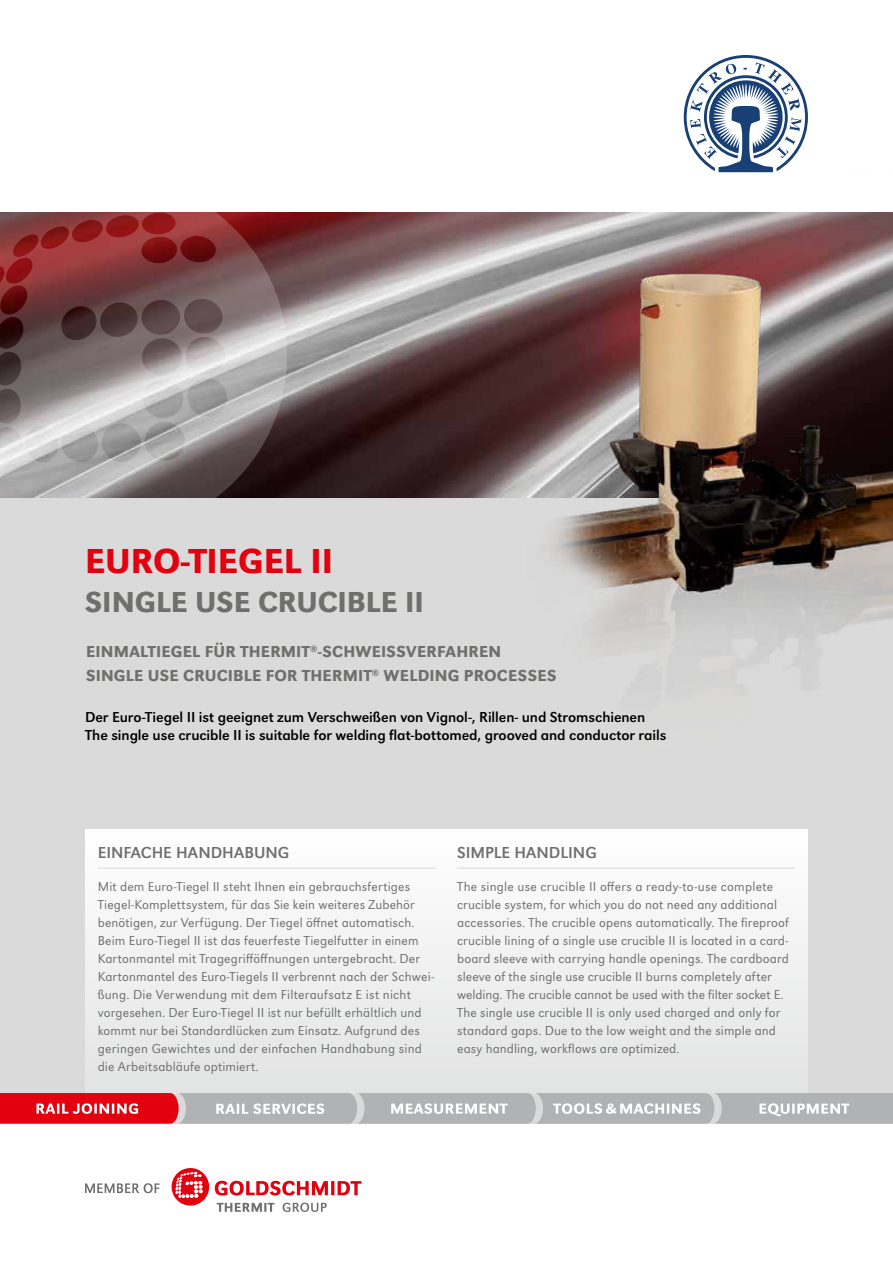
<style>
.page{position:relative;width:893px;height:1263px;background:#fff}
.page>*{position:absolute;margin:0;border:0;box-sizing:border-box;transform-origin:0 0}
.t1{font:500 36px "URW Grotesk";color:#e3000f}
.t2{font:500 30px "URW Grotesk";color:#6f6f6e}
.t3{font:500 16.5px/24px "URW Grotesk";letter-spacing:.01em;color:#6f6f6e}
.t4{font:16.5px "URW Grotesk";color:#6f6f6e}
.t5{font:15px/18px "URW Grotesk";letter-spacing:-.005em;color:#000}
.t6{font:300 13.5px/18px "URW Grotesk";letter-spacing:.01em;color:#6f6f6e}
</style>
<div class="page">
<div style="left:0;top:476px;width:893px;height:647px;background:#dadada"></div>
<div style="left:85px;top:830px;width:723px;height:263px;background:linear-gradient(to bottom,#fff,#e3e3e3)"></div>
<hr style="left:98px;top:868px;width:338px;height:1px;background:#dadada">
<hr style="left:457px;top:868px;width:338px;height:1px;background:#dadada">
<img style="left:287px;top:213px;width:206px;height:284px">
<svg style="left:0;top:213px;width:287px;height:284px;background:#896c6d"></svg>
<svg style="left:217px;top:1202px;width:110px;height:10px"></svg>
<svg style="left:215px;top:1181px;width:146px;height:14px"></svg>
<svg style="left:172px;top:1168px;width:37px;height:37px"></svg>
<svg style="left:85px;top:1183px;width:75px;height:10px"></svg>
<svg style="left:0;top:1093px;width:493px;height:31px;background:#ca8287"></svg>
<svg style="left:684px;top:55px;width:124px;height:117px"></svg>
<img style="left:493px;top:172px;width:400px;height:952px">
<h1 class="t1" style="left:85px;top:539px;width:250px">EURO-TIEGEL II</h1>
<h2 class="t2" style="left:85px;top:584px;width:340px">SINGLE USE CRUCIBLE II</h2>
<p class="t3" style="left:86px;top:640px;width:472px">EINMALTIEGEL FÜR THERMIT<sup>®</sup>-SCHWEISSVERFAHREN<br>SINGLE USE CRUCIBLE FOR THERMIT<sup>®</sup> WELDING PROCESSES</p>
<p class="t5" style="left:85px;top:708px;width:583px">Der Euro-Tiegel II ist geeignet zum Verschweißen von Vignol-, Rillen- und Stromschienen<br>The single use crucible II is suitable for welding flat-bottomed, grooved and conductor rails</p>
<p class="t4" style="left:98px;top:843px;width:193px">EINFACHE HANDHABUNG</p>
<p class="t6" style="left:98px;top:877px;width:338px">Mit dem Euro-Tiegel II steht Ihnen ein gebrauchsfertiges Tiegel-Komplettsystem, für das Sie kein weiteres Zubehör benötigen, zur Verfügung. Der Tiegel öffnet automatisch.<br>Beim Euro-Tiegel II ist das feuerfeste Tiegelfutter in einem Kartonmantel mit Tragegrifföffnungen untergebracht. Der Kartonmantel des Euro-Tiegels II verbrennt nach der Schwei&shy;ßung. Die Verwendung mit dem Filteraufsatz E ist nicht vorgesehen. Der Euro-Tiegel II ist nur befüllt erhältlich und kommt nur bei Standardlücken zum Einsatz. Aufgrund des geringen Gewichtes und der einfachen Handhabung sind die Arbeitsabläufe optimiert.</p>
<p class="t4" style="left:457px;top:843px;width:141px">SIMPLE HANDLING</p>
<p class="t6" style="left:457px;top:877px;width:333px">The single use crucible II offers a ready-to-use complete crucible system, for which you do not need any additional accessories. The crucible opens automatically. The fireproof crucible lining of a single use crucible II is located in a card&shy;board sleeve with carrying handle openings. The cardboard sleeve of the single use crucible II burns completely after welding. The crucible cannot be used with the filter socket E.<br>The single use crucible II is only used charged and only for standard gaps. Due to the low weight and the simple and easy handling, workflows are optimized.</p>
</div>
